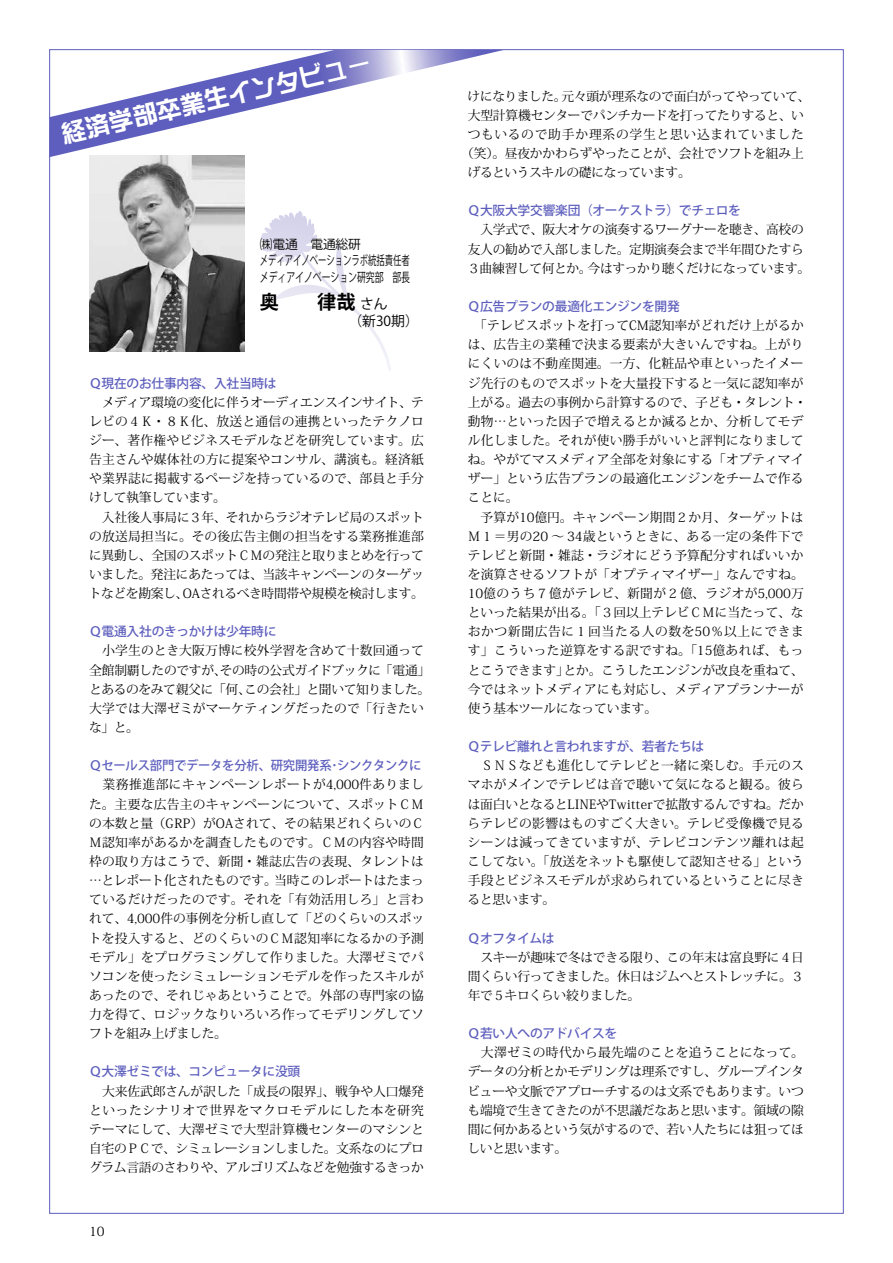
<style>
.page{position:relative;width:893px;height:1263px;background:#fff}
.page>*{position:absolute;margin:0;border:0;box-sizing:border-box;transform-origin:0 0}
.t1{font:24.45px "DF So Gei Std W7";color:#fff}
.t2{font:700 19.2px "Koz Go Pro";color:#000}
.t3{font:13.8px "Koz Go Pro";color:#000}
.t4{font:12.75px/19.2px "Koz Min Pro";letter-spacing:-.005em;color:#000;text-align:justify}
.t5{font:12.75px/19.2px "Koz Min Pro";letter-spacing:.015em;color:#000}
.t6{font:12.75px/19.2px "Koz Min Pro";letter-spacing:-.025em;color:#000}
.t7{font:500 12.75px "Koz Go Pro";letter-spacing:-.025em;color:#5d5ebd}
.t8{font:12.75px/16.4px "Koz Go Pro";letter-spacing:-.01em;color:#000}
.t9{font:12.75px "Koz Min Pro";letter-spacing:.055em;color:#000}
.t10{font:12.75px "Koz Min Pro";letter-spacing:-.03em;color:#000}
.s1{font-weight:400;font-size:13.8px}
</style>
<div class="page">
<img style="left:89px;top:157px;width:155px;height:195px">
<svg style="left:261px;top:211px;width:130px;height:160px"></svg>
<svg style="left:49px;top:50px;width:455px;height:107px"></svg>
<h1 class="t1" style="left:59px;top:121px;width:319px;rotate:-13deg">経済学部卒業生インタビュー</h1>
<p class="t8" style="left:260px;top:237px;width:152px">㈱電通　電通総研<br>メディアイノベーションラボ統括責任者メディアイノベーション研究部　部長</p>
<h2 class="t2" style="left:260px;top:289px;width:129px">奥　　律哉<span class="s1">さん</span></h2>
<p class="t3" style="left:348px;top:312px;width:72px">（新30期）</p>
<p class="t7" style="left:89px;top:375px;width:189px">Ｑ現在のお仕事内容、入社当時は</p>
<p class="t4" style="left:89px;top:392px;width:337px;text-align:left">　メディア環境の変化に伴うオーディエンスインサイト、テレビの４Ｋ・８Ｋ化、放送と通信の連携といったテクノロジー、著作権やビジネスモデルなどを研究しています。広告主さんや媒体社の方に提案やコンサル、講演も。経済紙や業界誌に掲載するページを持っているので、部員と手分けして執筆しています。<br>　入社後人事局に３年、それからラジオテレビ局のスポットの放送局担当に。その後広告主側の担当をする業務推進部に異動し、全国のスポットＣＭの発注と取りまとめを行っていました。発注にあたっては、当該キャンペーンのターゲットなどを勘案し、OAされるべき時間帯や規模を検討します。</p>
<p class="t7" style="left:89px;top:623px;width:189px">Ｑ電通入社のきっかけは少年時に</p>
<p class="t4" style="left:89px;top:641px;width:343px;text-align:left">　小学生のとき大阪万博に校外学習を含めて十数回通って全館制覇したのですが、その時の公式ガイドブックに「電通」とあるのをみて親父に「何、この会社」と聞いて知りました。大学では大澤ゼミがマーケティングだったので「行きたいな」と。</p>
<p class="t7" style="left:89px;top:757px;width:334px">Ｑセールス部門でデータを分析、研究開発系･シンクタンクに</p>
<p class="t4" style="left:89px;top:775px;width:337px">　業務推進部にキャンペーンレポートが4,000件ありました。主要な広告主のキャンペーンについて、スポットＣＭの本数と量（GRP）がOAされて、その結果どれくらいのＣＭ認知率があるかを調査したものです。ＣＭの内容や時間枠の取り方はこうで、新聞・雑誌広告の表現、タレントは…とレポート化されたものです。当時このレポートはたまっているだけだったのです。それを「有効活用しろ」と言われて、4,000件の事例を分析し直して「どのくらいのスポットを投入すると、どのくらいのＣＭ認知率になるかの予測モデル」をプログラミングして作りました。大澤ゼミでパソコンを使ったシミュレーションモデルを作ったスキルがあったので、それじゃあということで。外部の専門家の協力を得て、ロジックなりいろいろ作ってモデリングしてソフトを組み上げました。</p>
<p class="t7" style="left:89px;top:1063px;width:213px">Ｑ大澤ゼミでは、コンピュータに没頭</p>
<p class="t4" style="left:89px;top:1081px;width:336px">　大来佐武郎さんが訳した「成長の限界」、戦争や人口爆発といったシナリオで世界をマクロモデルにした本を研究テーマにして、大澤ゼミで大型計算機センターのマシンと自宅のＰＣで、シミュレーションしました。文系なのにプログラム言語のさわりや、アルゴリズムなどを勉強するきっか</p>
<p class="t4" style="left:89px;top:1221px;width:17px">10</p>
<p class="t6" style="left:468px;top:86px;width:344px">けになりました。元々頭が理系なので面白がってやっていて、</p>
<p class="t6" style="left:468px;top:105px;width:338px">大型計算機センターでパンチカードを打ってたりすると、い</p>
<p class="t9" style="left:468px;top:125px;width:338px">つもいるので助手か理系の学生と思い込まれていました</p>
<p class="t6" style="left:461px;top:143px;width:344px">（笑）。昼夜かかわらずやったことが、会社でソフトを組み上</p>
<p class="t10" style="left:468px;top:163px;width:225px">げるというスキルの礎になっています。</p>
<p class="t7" style="left:468px;top:202px;width:275px">Ｑ大阪大学交響楽団（オーケストラ）でチェロを</p>
<p class="t6" style="left:467px;top:220px;width:344px">　入学式で、阪大オケの演奏するワーグナーを聴き、高校の友人の勧めで入部しました。定期演奏会まで半年間ひたすら<br>３曲練習して何とか。今はすっかり聴くだけになっています。</p>
<p class="t7" style="left:468px;top:298px;width:214px">Ｑ広告プランの最適化エンジンを開発</p>
<p class="t5" style="left:468px;top:315px;width:341px">　「テレビスポットを打ってCM認知率がどれだけ上がるかは、広告主の業種で決まる要素が大きいんですね。上がりにくいのは不動産関連。一方、化粧品や車といったイメージ先行のものでスポットを大量投下すると一気に認知率が上がる。過去の事例から計算するので、子ども・タレント・動物…といった因子で増えるとか減るとか、分析してモデル化しました。それが使い勝手がいいと評判になりましてね。やがてマスメディア全部を対象にする「オプティマイザー」という広告プランの最適化エンジンをチームで作ることに。<br>　予算が10億円。キャンペーン期間２か月、ターゲットは<br>Ｍ１＝男の20 ～ 34歳というときに、ある一定の条件下でテレビと新聞・雑誌・ラジオにどう予算配分すればいいかを演算させるソフトが「オプティマイザー」なんですね。<br>10億のうち７億がテレビ、新聞が２億、ラジオが5,000万といった結果が出る。「３回以上テレビＣＭに当たって、なおかつ新聞広告に１回当たる人の数を50％以上にできます」こういった逆算をする訳ですね。「15億あれば、もっとこうできます」とか。こうしたエンジンが改良を重ねて、今ではネットメディアにも対応し、メディアプランナーが使う基本ツールになっています。</p>
<p class="t7" style="left:468px;top:738px;width:238px">Ｑテレビ離れと言われますが、若者たちは</p>
<p class="t4" style="left:468px;top:755px;width:338px">　ＳＮＳなども進化してテレビと一緒に楽しむ。手元のスマホがメインでテレビは音で聴いて気になると観る。彼らは面白いとなるとLINEやTwitterで拡散するんですね。だからテレビの影響はものすごく大きい。テレビ受像機で見るシーンは減ってきていますが、テレビコンテンツ離れは起こしてない。「放送をネットも駆使して認知させる」という手段とビジネスモデルが求められているということに尽きると思います。</p>
<p class="t7" style="left:468px;top:930px;width:89px">Ｑオフタイムは</p>
<p class="t4" style="left:468px;top:947px;width:338px">　スキーが趣味で冬はできる限り、この年末は富良野に４日間くらい行ってきました。休日はジムへとストレッチに。３年で５キロくらい絞りました。</p>
<p class="t7" style="left:468px;top:1025px;width:151px">Ｑ若い人へのアドバイスを</p>
<p class="t4" style="left:468px;top:1042px;width:338px">　大澤ゼミの時代から最先端のことを追うことになって。データの分析とかモデリングは理系ですし、グループインタビューや文脈でアプローチするのは文系でもあります。いつも端境で生きてきたのが不思議だなあと思います。領域の隙間に何かあるという気がするので、若い人たちには狙ってほしいと思います。</p>
</div>
